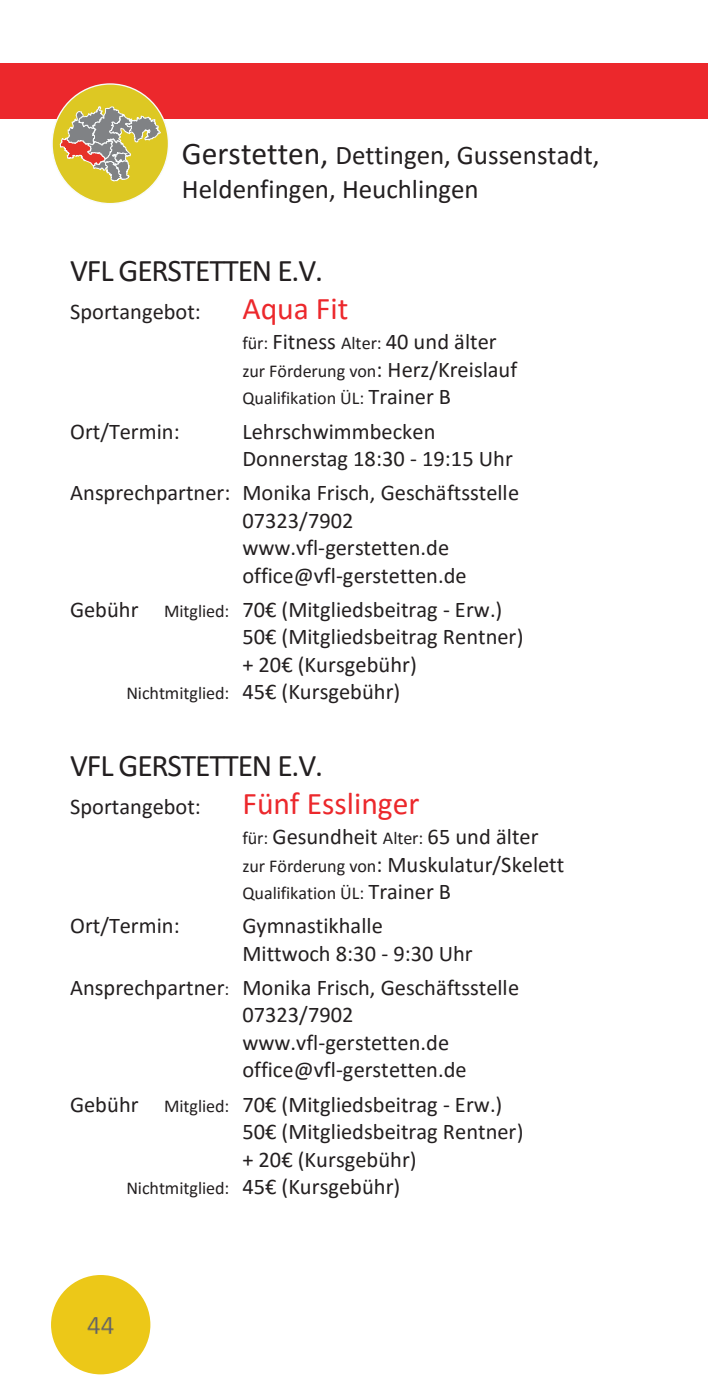
<style>
.page{position:relative;width:708px;height:1378px;background:#fff}
.page>*{position:absolute;margin:0;border:0;box-sizing:border-box;transform-origin:0 0}
.t1{font:31.5px "Calibri";letter-spacing:-.035em;color:#231f20}
.t2{font:31.5px "Calibri";color:#ec282c}
.t3{font:27px/34.2px "Calibri";color:#231f20}
.t4{font:27px "Calibri";color:#636366}
.t5{font:22.5px/27.4px "Calibri";color:#231f20}
.t6{font:18px/27.4px "Calibri";letter-spacing:-.005em;color:#231f20}
.s1{font-size:31.5px}
.s2{font-size:18px}
.s3{font-size:22.5px}
</style>
<div class="page">
<div style="left:0;top:64px;width:708px;height:55px;background:#ec282c"></div>
<div style="left:51px;top:1275px;width:99px;height:99px;background:#ecc818;border-radius:50%"></div>
<div style="left:52px;top:84px;width:116px;height:120px;background:#ddc823;border-radius:50%"></div>
<svg style="left:59px;top:106px;width:102px;height:76px"></svg>
<p class="t3" style="left:182px;top:139px;width:419px"><span class="s1">Gerstetten,</span> Dettingen, Gussenstadt,<br>Heldenfingen, Heuchlingen</p>
<h1 class="t1" style="left:70px;top:256px;width:254px">VFL GERSTETTEN E.V.</h1>
<p class="t5" style="left:70px;top:299px;width:132px">Sportangebot:</p>
<h1 class="t2" style="left:242px;top:294px;width:107px">Aqua Fit</h1>
<p class="t5" style="left:242px;top:329px;width:256px"><span class="s2">für:</span> Fitness <span class="s2">Alter:</span> 40 und älter</p>
<p class="t6" style="left:242px;top:358px;width:276px">zur Förderung von<span class="s3">: Herz/Kreislauf<br></span>Qualifikation ÜL: <span class="s3">Trainer B</span></p>
<p class="t5" style="left:70px;top:418px;width:111px">Ort/Termin:</p>
<p class="t5" style="left:242px;top:418px;width:272px">Lehrschwimmbecken<br>Donnerstag 18:30 - 19:15 Uhr</p>
<p class="t5" style="left:242px;top:480px;width:278px;text-indent:-172px">Ansprechpartner: Monika Frisch, Geschäftsstelle<br>07323/7902 www.vfl-gerstetten.de office@vfl-gerstetten.de</p>
<p class="t5" style="left:70px;top:596px;width:434px">Gebühr <span class="s2">Mitglied:</span> 70€ (Mitgliedsbeitrag - Erw.)</p>
<p class="t5" style="left:242px;top:624px;width:283px">50€ (Mitgliedsbeitrag Rentner)</p>
<p class="t5" style="left:242px;top:651px;width:176px">+ 20€ (Kursgebühr)</p>
<p class="t5" style="left:126px;top:679px;width:275px"><span class="s2">Nichtmitglied:</span> 45€ (Kursgebühr)</p>
<h1 class="t1" style="left:70px;top:751px;width:254px">VFL GERSTETTEN E.V.</h1>
<p class="t5" style="left:70px;top:794px;width:132px">Sportangebot:</p>
<h1 class="t2" style="left:242px;top:789px;width:178px">Fünf Esslinger</h1>
<p class="t5" style="left:242px;top:824px;width:323px"><span class="s2">für:</span> Gesundheit <span class="s2">Alter:</span> 65 und älter <span class="s2">zur Förderung von</span>: Muskulatur/Skelett</p>
<p class="t6" style="left:242px;top:880px;width:210px">Qualifikation ÜL: <span class="s3">Trainer B</span></p>
<p class="t5" style="left:70px;top:913px;width:111px">Ort/Termin:</p>
<p class="t5" style="left:242px;top:913px;width:232px">Gymnastikhalle<br>Mittwoch 8:30 - 9:30 Uhr</p>
<p class="t5" style="left:242px;top:974px;width:278px;text-indent:-172px">Ansprechpartner<span class="s2">:</span> Monika Frisch, Geschäftsstelle<br>07323/7902 www.vfl-gerstetten.de office@vfl-gerstetten.de</p>
<p class="t5" style="left:70px;top:1091px;width:434px">Gebühr <span class="s2">Mitglied:</span> 70€ (Mitgliedsbeitrag - Erw.)</p>
<p class="t5" style="left:242px;top:1118px;width:283px">50€ (Mitgliedsbeitrag Rentner)</p>
<p class="t5" style="left:242px;top:1146px;width:176px">+ 20€ (Kursgebühr)</p>
<p class="t5" style="left:126px;top:1173px;width:275px"><span class="s2">Nichtmitglied:</span> 45€ (Kursgebühr)</p>
<p class="t4" style="left:87px;top:1312px;width:29px">44</p>
</div>
